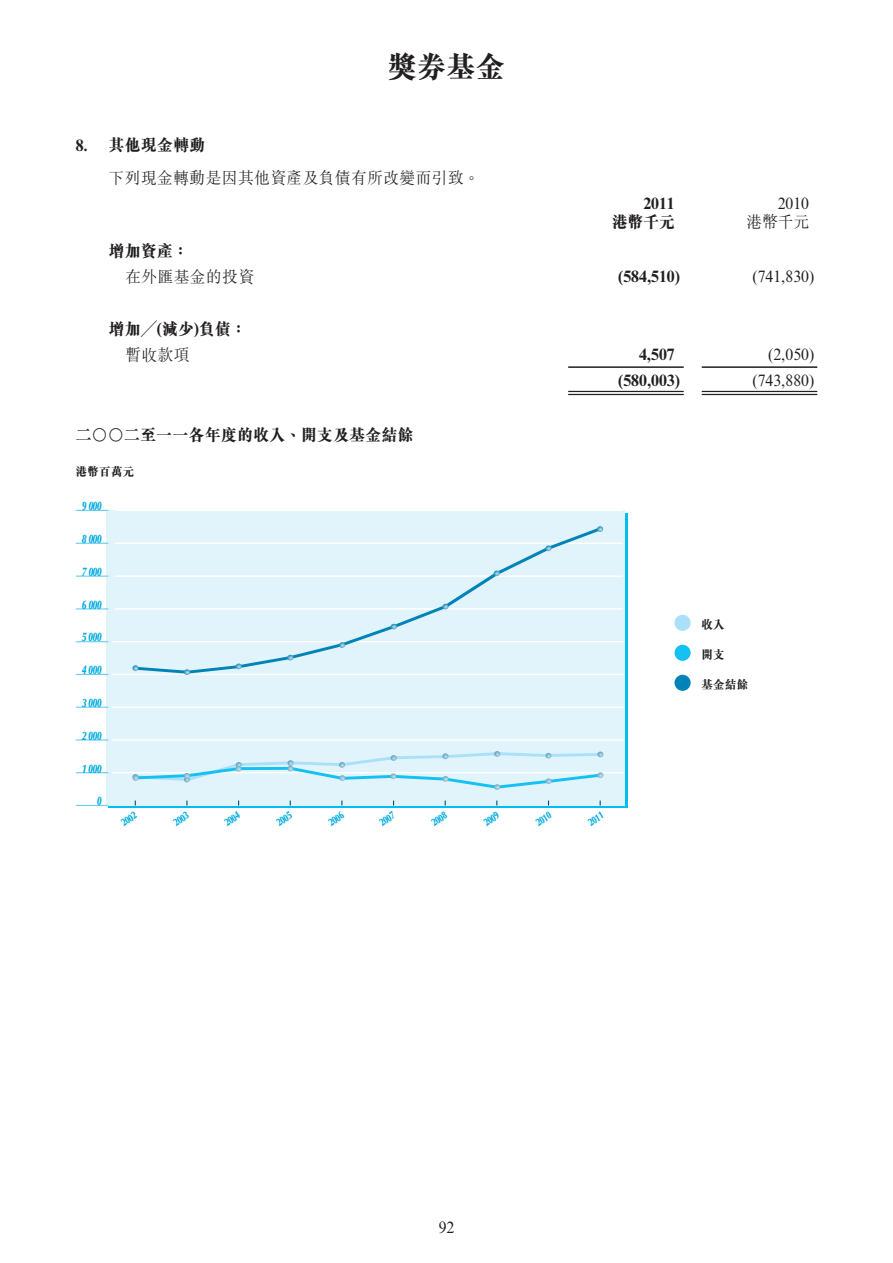
<style>
.page{position:relative;width:893px;height:1263px;background:#fff}
.page>*{position:absolute;margin:0;border:0;box-sizing:border-box;transform-origin:0 0}
.t1{font:800 30px "M Sung HK";color:#231f20;scale:.95 1}
.t2{font:300 16.5px/33px "M Sung HK";letter-spacing:.03em;color:#231f20;scale:.95 1}
.t3{font:16.5px/19.5px "Times NRMT Std";color:#231f20;text-align:right;scale:.95 1}
.t4{font:800 16.5px/25.8px "M Sung HK";letter-spacing:.03em;color:#231f20;scale:.95 1}
.t5{font:700 16.5px/19.5px "Times NRMT Std";color:#231f20;text-align:right;scale:.95 1}
.t6{font:italic 900 12.15px "Optima LT Std";letter-spacing:-.02em;color:#00abdd;scale:.74 1}
.t7{font:800 12px "M Sung HK";letter-spacing:.03em;color:#231f20;scale:.95 1}
.t8{font:italic 900 10.5px "Optima LT Std";color:#00abdd;scale:.79 1}
.s1{font-family:"Times NRMT Std";font-weight:700}
.s2{font-weight:800}
.s3{font-weight:300}
.s4{font-family:"M Sung HK";font-weight:800}
.s5{font-family:"M Sung HK";font-weight:300}
</style>
<div class="page">
<hr style="left:568px;top:391px;width:115px;height:4px;background:#e9e9e9">
<hr style="left:701px;top:391px;width:116px;height:4px;background:#ececec">
<hr style="left:568px;top:366px;width:115px;height:2px;background:#231f20">
<hr style="left:701px;top:366px;width:116px;height:2px;background:#231f20">
<hr style="left:568px;top:391px;width:115px;height:1px;background:#231f20">
<hr style="left:568px;top:394px;width:115px;height:1px;background:#231f20">
<hr style="left:701px;top:391px;width:116px;height:1px;background:#231f20">
<hr style="left:701px;top:394px;width:116px;height:1px;background:#231f20">
<div style="left:674px;top:615px;width:16px;height:16px;background:#aae0f9;border-radius:50%"></div>
<div style="left:674px;top:645px;width:16px;height:16px;background:#15c0f2;border-radius:50%"></div>
<div style="left:674px;top:675px;width:16px;height:16px;background:#0083b6;border-radius:50%"></div>
<div style="left:106px;top:510px;width:518px;height:295px;background:#e1f4fc"></div>
<hr style="left:112px;top:772px;width:512px;height:1px;background:#fff">
<hr style="left:112px;top:739px;width:512px;height:2px;background:#fff">
<hr style="left:112px;top:706px;width:512px;height:2px;background:#fff">
<hr style="left:112px;top:674px;width:512px;height:1px;background:#fff">
<hr style="left:112px;top:641px;width:512px;height:1px;background:#fff">
<hr style="left:115px;top:608px;width:507px;height:2px;background:#fff">
<hr style="left:76px;top:805px;width:32px;height:1px;background:#6bcff6">
<hr style="left:76px;top:772px;width:32px;height:1px;background:#6bcff6">
<hr style="left:76px;top:739px;width:32px;height:2px;background:#6bcff6">
<hr style="left:76px;top:707px;width:32px;height:1px;background:#6bcff6">
<hr style="left:76px;top:674px;width:32px;height:1px;background:#6bcff6">
<hr style="left:76px;top:641px;width:32px;height:1px;background:#6bcff6">
<hr style="left:76px;top:608px;width:32px;height:2px;background:#6bcff6">
<hr style="left:115px;top:575px;width:507px;height:2px;background:#fff">
<hr style="left:76px;top:576px;width:32px;height:1px;background:#6bcff6">
<hr style="left:115px;top:543px;width:507px;height:1px;background:#fff">
<hr style="left:76px;top:543px;width:32px;height:1px;background:#6bcff6">
<hr style="left:115px;top:510px;width:507px;height:1px;background:#fff">
<hr style="left:76px;top:510px;width:32px;height:1px;background:#6bcff6">
<svg style="left:132px;top:528px;width:473px;height:146px"></svg>
<svg style="left:132px;top:665px;width:6px;height:6px"></svg>
<svg style="left:184px;top:669px;width:6px;height:6px"></svg>
<svg style="left:236px;top:664px;width:6px;height:5px"></svg>
<svg style="left:287px;top:655px;width:6px;height:5px"></svg>
<svg style="left:339px;top:642px;width:6px;height:6px"></svg>
<svg style="left:391px;top:624px;width:6px;height:5px"></svg>
<svg style="left:442px;top:604px;width:6px;height:5px"></svg>
<svg style="left:493px;top:570px;width:7px;height:6px"></svg>
<svg style="left:545px;top:545px;width:6px;height:6px"></svg>
<svg style="left:597px;top:526px;width:6px;height:6px"></svg>
<svg style="left:132px;top:751px;width:472px;height:39px"></svg>
<p class="t1" style="left:388px;top:55px;width:124px">獎券基金</p>
<p class="t2" style="left:109px;top:130px;width:391px;text-indent:-33px"><span class="s1">8.</span> <span class="s2">其他現金轉動<br></span>下列現金轉動是因其他資產及負債有所改變而引致。</p>
<p class="t2" style="left:125px;top:240px;width:137px;line-height:25.8px;text-indent:-16px"><span class="s2">增加資產：<br></span>在外匯基金的投資</p>
<p class="t4" style="left:125px;top:318px;width:129px;text-indent:-16px">增加╱<span class="s1">(</span>減少<span class="s1">)</span>負債：<span class="s3">暫收款項</span></p>
<p class="t5" style="left:612px;top:195px;width:67px">2011<br><span class="s4">港幣千元</span></p>
<p class="t3" style="left:746px;top:195px;width:68px">2010<br><span class="s5">港幣千元</span></p>
<p class="t5" style="left:618px;top:268px;width:66px">(584,510)</p>
<p class="t3" style="left:752px;top:268px;width:66px">(741,830)</p>
<p class="t5" style="left:639px;top:346px;width:39px">4,507</p>
<p class="t3" style="left:768px;top:346px;width:50px">(2,050)</p>
<p class="t5" style="left:618px;top:372px;width:66px">(580,003)</p>
<p class="t3" style="left:752px;top:372px;width:66px">(743,880)</p>
<p class="t4" style="left:76px;top:424px;width:357px">二○○二至一一各年度的收入、開支及基金結餘</p>
<p class="t7" style="left:76px;top:467px;width:63px">港幣百萬元</p>
<p class="t6" style="left:82px;top:499px;width:28px">9 000</p>
<p class="t6" style="left:82px;top:532px;width:28px">8 000</p>
<p class="t6" style="left:82px;top:565px;width:28px">7 000</p>
<p class="t6" style="left:82px;top:597px;width:28px">6 000</p>
<p class="t6" style="left:82px;top:630px;width:28px">5 000</p>
<p class="t6" style="left:82px;top:663px;width:28px">4 000</p>
<p class="t6" style="left:82px;top:696px;width:28px">3 000</p>
<p class="t6" style="left:82px;top:728px;width:28px">2 000</p>
<p class="t6" style="left:82px;top:761px;width:28px">1 000</p>
<p class="t6" style="left:97px;top:794px;width:8px">0</p>
<p class="t8" style="left:119px;top:818px;width:22px;rotate:-36deg">2002</p>
<p class="t8" style="left:171px;top:818px;width:22px;rotate:-36deg">2003</p>
<p class="t8" style="left:222px;top:818px;width:22px;rotate:-36deg">2004</p>
<p class="t8" style="left:274px;top:818px;width:22px;rotate:-36deg">2005</p>
<p class="t8" style="left:326px;top:818px;width:22px;rotate:-36deg">2006</p>
<p class="t8" style="left:377px;top:818px;width:22px;rotate:-36deg">2007</p>
<p class="t8" style="left:429px;top:818px;width:22px;rotate:-36deg">2008</p>
<p class="t8" style="left:481px;top:818px;width:22px;rotate:-36deg">2009</p>
<p class="t8" style="left:533px;top:818px;width:22px;rotate:-36deg">2010</p>
<p class="t8" style="left:585px;top:818px;width:22px;rotate:-36deg">2011</p>
<p class="t7" style="left:701px;top:620px;width:26px">收入</p>
<p class="t7" style="left:701px;top:650px;width:26px">開支</p>
<p class="t7" style="left:701px;top:680px;width:51px">基金結餘</p>
<p class="t3" style="left:438px;top:1219px;width:18px">92</p>
</div>
